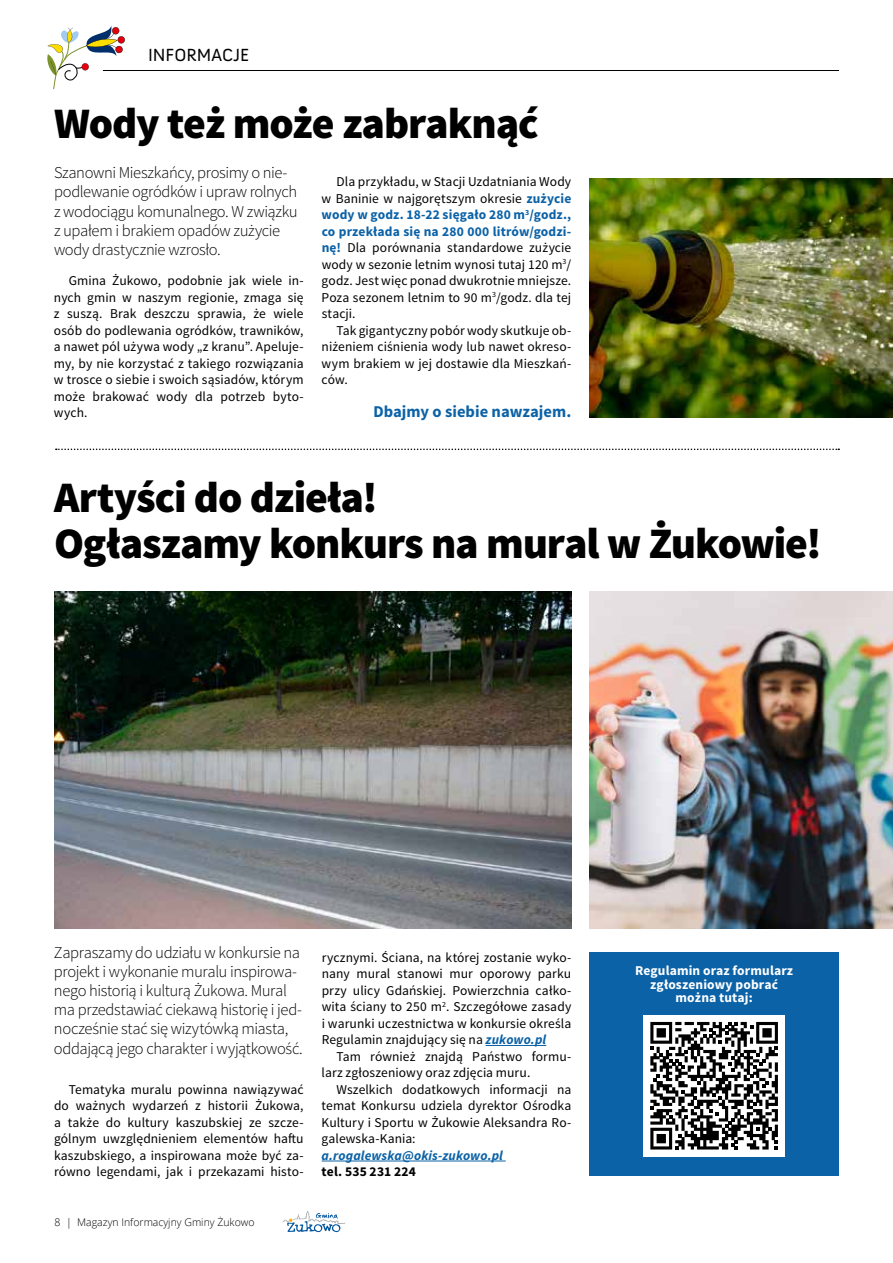
<style>
.page{position:relative;width:893px;height:1263px;background:#fff}
.page>*{position:absolute;margin:0;border:0;box-sizing:border-box;transform-origin:0 0}
.t1{font:900 43.5px/45.8px "Source Sans Pro";letter-spacing:-.025em;color:#000}
.t2{font:18px "Anivers";color:#000}
.t3{font:300 16.5px/19.2px "Source Sans Pro";letter-spacing:-.025em;color:#000}
.t4{font:700 16.5px "Source Sans Pro";color:#0b62a7}
.t5{font:13.5px/16.5px "Source Sans Pro";letter-spacing:.005em;color:#000;text-align:justify}
.t6{font:700 13.5px/13.2px "Source Sans Pro";letter-spacing:.01em;color:#fff;text-align:center}
.t7{font:italic 700 13.5px "Source Sans Pro";letter-spacing:.01em;color:#0b62a7}
.t8{font:700 13.5px "Source Sans Pro";letter-spacing:.01em;color:#000}
.t9{font:300 10.5px "Open Sans";color:#000}
.s1{font-weight:700;color:#0b62a7}
.s2{font-weight:700;font-style:italic;color:#0b62a7}
</style>
<div class="page">
<img style="left:589px;top:179px;width:304px;height:238px">
<hr style="left:103px;top:70px;width:736px;height:1px;background:#000">
<hr style="left:486px;top:1045px;width:60px;height:1px;background:#0b62a7">
<hr style="left:322px;top:1161px;width:184px;height:1px;background:#0b62a7">
<svg style="left:56px;top:449px;width:783px;height:1px"></svg>
<img style="left:54px;top:591px;width:517px;height:338px">
<img style="left:589px;top:591px;width:304px;height:338px">
<div style="left:589px;top:952px;width:250px;height:224px;background:#0b62a7"></div>
<div style="left:643px;top:1015px;width:142px;height:141px;background:#fff"></div>
<svg style="left:650px;top:1022px;width:128px;height:127px"></svg>
<svg style="left:282px;top:1211px;width:63px;height:21px"></svg>
<svg style="left:47px;top:25px;width:78px;height:64px"></svg>
<h2 class="t2" style="left:148px;top:45px;width:103px">INFORMACJE</h2>
<h1 class="t1" style="left:54px;top:102px;width:486px">Wody też może zabraknąć</h1>
<p class="t3" style="left:54px;top:163px;width:245px">Szanowni Mieszkańcy, prosimy o nie&shy;podlewanie ogródków i upraw rolnych z wodociągu komunalnego. W związku z upałem i brakiem opadów zużycie wody drastycznie wzrosło.</p>
<p class="t5" style="left:54px;top:273px;width:251px;text-indent:15px">Gmina Żukowo, podobnie jak wiele in&shy;nych gmin w naszym regionie, zmaga się z suszą. Brak deszczu sprawia, że wiele osób do podlewania ogródków, trawników, a nawet pól używa wody „z kranu”. Apeluje&shy;my, by nie korzystać z takiego rozwiązania w trosce o siebie i swoich sąsiadów, którym może brakować wody dla potrzeb byto&shy;wych.</p>
<p class="t5" style="left:322px;top:173px;width:251px;text-indent:15px">Dla przykładu, w Stacji Uzdatniania Wody w Baninie w najgorętszym okresie <span class="s1">zużycie wody w godz. 18-22 sięgało 280 m</span><sup>3</sup><span class="s1">/godz., co przekłada się na 280 000 litrów/godzi&shy;nę!</span> Dla porównania standardowe zużycie wody w sezonie letnim wynosi tutaj 120 m<sup>3</sup>/ godz. Jest więc ponad dwukrotnie mniejsze.<br>Poza sezonem letnim to 90 m<sup>3</sup>/godz. dla tej stacji.</p>
<p class="t5" style="left:322px;top:322px;width:251px;text-indent:15px">Tak gigantyczny pobór wody skutkuje ob&shy;niżeniem ciśnienia wody lub nawet okreso&shy;wym brakiem w jej dostawie dla Mieszkań&shy;ców.</p>
<p class="t4" style="left:373px;top:401px;width:199px">Dbajmy o siebie nawzajem.</p>
<h1 class="t1" style="left:54px;top:477px;width:769px">Artyści do dzieła!<br>Ogłaszamy konkurs na mural w Żukowie!</h1>
<p class="t3" style="left:54px;top:942px;width:250px">Zapraszamy do udziału w konkursie na projekt i wykonanie muralu inspirowa&shy;nego historią i kulturą Żukowa. Mural ma przedstawiać ciekawą historię i jed&shy;nocześnie stać się wizytówką miasta, oddającą jego charakter i wyjątkowość.</p>
<p class="t5" style="left:54px;top:1081px;width:251px;text-indent:15px">Tematyka muralu powinna nawiązywać do ważnych wydarzeń z historii Żukowa, a także do kultury kaszubskiej ze szcze&shy;gólnym uwzględnieniem elementów haftu kaszubskiego, a inspirowana może być za&shy;równo legendami, jak i przekazami histo-</p>
<p class="t9" style="left:55px;top:1214px;width:202px">8 | Magazyn Informacyjny Gminy Żukowo</p>
<p class="t5" style="left:322px;top:949px;width:251px">rycznymi. Ściana, na której zostanie wyko&shy;nany mural stanowi mur oporowy parku przy ulicy Gdańskiej. Powierzchnia całko&shy;wita ściany to 250 m<sup>2</sup>. Szczegółowe zasady i warunki uczestnictwa w konkursie określa Regulamin znajdujący się na <span class="s2">zukowo.pl</span></p>
<p class="t5" style="left:322px;top:1048px;width:251px;text-indent:15px">Tam również znajdą Państwo formu&shy;larz zgłoszeniowy oraz zdjęcia muru.</p>
<p class="t5" style="left:322px;top:1081px;width:251px;text-indent:15px">Wszelkich dodatkowych informacji na temat Konkursu udziela dyrektor Ośrodka Kultury i Sportu w Żukowie Aleksandra Ro&shy;galewska-Kania:</p>
<p class="t7" style="left:322px;top:1146px;width:183px">a.rogalewska@okis-zukowo.pl</p>
<p class="t8" style="left:322px;top:1163px;width:96px">tel. 535 231 224</p>
<p class="t6" style="left:635px;top:965px;width:160px">Regulamin oraz formularz zgłoszeniowy pobrać można tutaj:</p>
</div>
